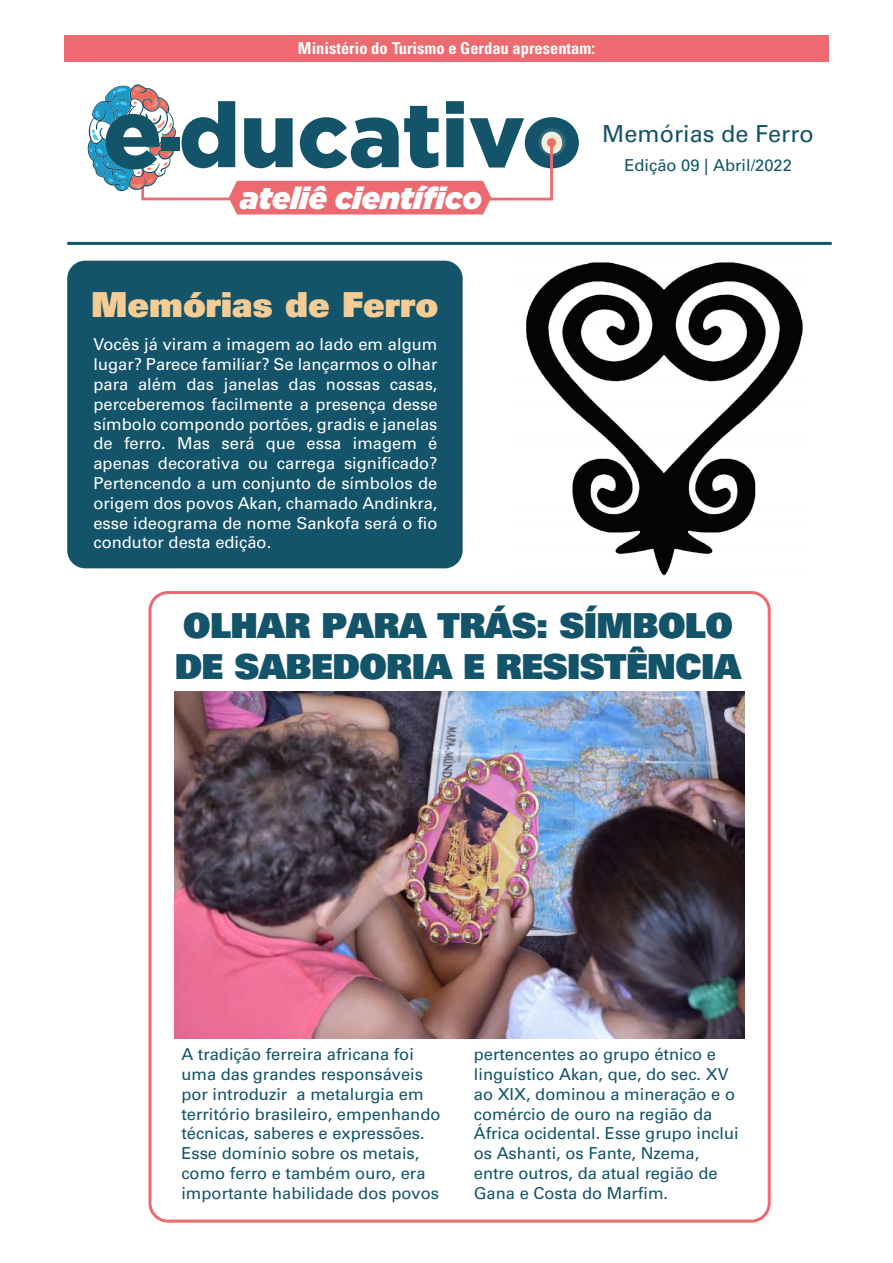
<style>
.page{position:relative;width:893px;height:1263px;background:#fff}
.page>*{position:absolute;margin:0;border:0;box-sizing:border-box;transform-origin:0 0}
.t1{font:900 90.45px "Gotham";color:#13546a}
.t2{font:34.5px/41.4px "Univers LT Std X Black";letter-spacing:-.015em;color:#13546a}
.t3{font:34.5px "Univers LT Std X Black";color:#f5cd94}
.t4{font:italic 900 30.75px "Gotham";color:#fff}
.t5{font:23.55px "Univers LT Std";color:#13546a}
.t6{font:16.5px/19.8px "Univers LT 55 Rm";color:#13546a}
.t7{font:16.5px/19.8px "Univers LT 55 Rm";color:#fff;text-align:justify}
.t8{font:16.5px "Univers LT 67 Bd Cn";color:#fff}
.t9{font:16.5px "Univers LT Std";color:#13546a}
</style>
<div class="page">
<div style="left:67px;top:261px;width:396px;height:307px;background:#13546a;border-radius:18px"></div>
<div style="left:64px;top:35px;width:765px;height:27px;background:#ed6b70"></div>
<svg style="left:553px;top:131px;width:11px;height:23px"></svg>
<div style="left:547px;top:138px;width:9px;height:9px;background:#ed6b70;border-radius:50%"></div>
<svg style="left:87px;top:84px;width:466px;height:130px"></svg>
<div style="left:161px;top:138px;width:18px;height:13px;background:#13546a"></div>
<hr style="left:67px;top:242px;width:765px;height:3px;background:#13546a">
<div style="left:148px;top:591px;width:623px;height:631px;border:3px solid #ed6a70;border-radius:18px"></div>
<img style="left:526px;top:262px;width:277px;height:314px">
<img style="left:176px;top:691px;width:569px;height:347px">
<p class="t8" style="left:298px;top:38px;width:299px">Ministério do Turismo e Gerdau apresentam:</p>
<h1 class="t1" style="left:179px;top:83px;width:404px">ducativo</h1>
<h3 class="t4" style="left:240px;top:180px;width:244px">ateliê científico</h3>
<h3 class="t5" style="left:602px;top:120px;width:213px">Memórias de Ferro</h3>
<p class="t9" style="left:624px;top:155px;width:169px">Edição 09 | Abril/2022</p>
<h2 class="t3" style="left:91px;top:281px;width:349px">Memórias de Ferro</h2>
<p class="t7" style="left:93px;top:335px;width:346px">Vocês já viram a imagem ao lado em algum lugar? Parece familiar? Se lançarmos o olhar para além das janelas das nossas casas, perceberemos facilmente a presença desse símbolo compondo portões, gradis e janelas de ferro. Mas será que essa imagem é apenas decorativa ou carrega significado?<br>Pertencendo a um conjunto de símbolos de origem dos povos Akan, chamado Andinkra, esse ideograma de nome Sankofa será o fio condutor desta edição.</p>
<h2 class="t2" style="left:175px;top:604px;width:568px">OLHAR PARA TRÁS: SÍMBOLO<br>DE SABEDORIA E RESISTÊNCIA</h2>
<p class="t6" style="left:181px;top:1044px;width:261px">A tradição ferreira africana foi uma das grandes responsáveis por introduzir a metalurgia em território brasileiro, empenhando técnicas, saberes e expressões.<br>Esse domínio sobre os metais, como ferro e também ouro, era importante habilidade dos povos</p>
<p class="t6" style="left:474px;top:1044px;width:266px">pertencentes ao grupo étnico e linguístico Akan, que, do sec. XV ao XIX, dominou a mineração e o comércio de ouro na região da<br>África ocidental. Esse grupo inclui os Ashanti, os Fante, Nzema, entre outros, da atual região de<br>Gana e Costa do Marfim.</p>
</div>
